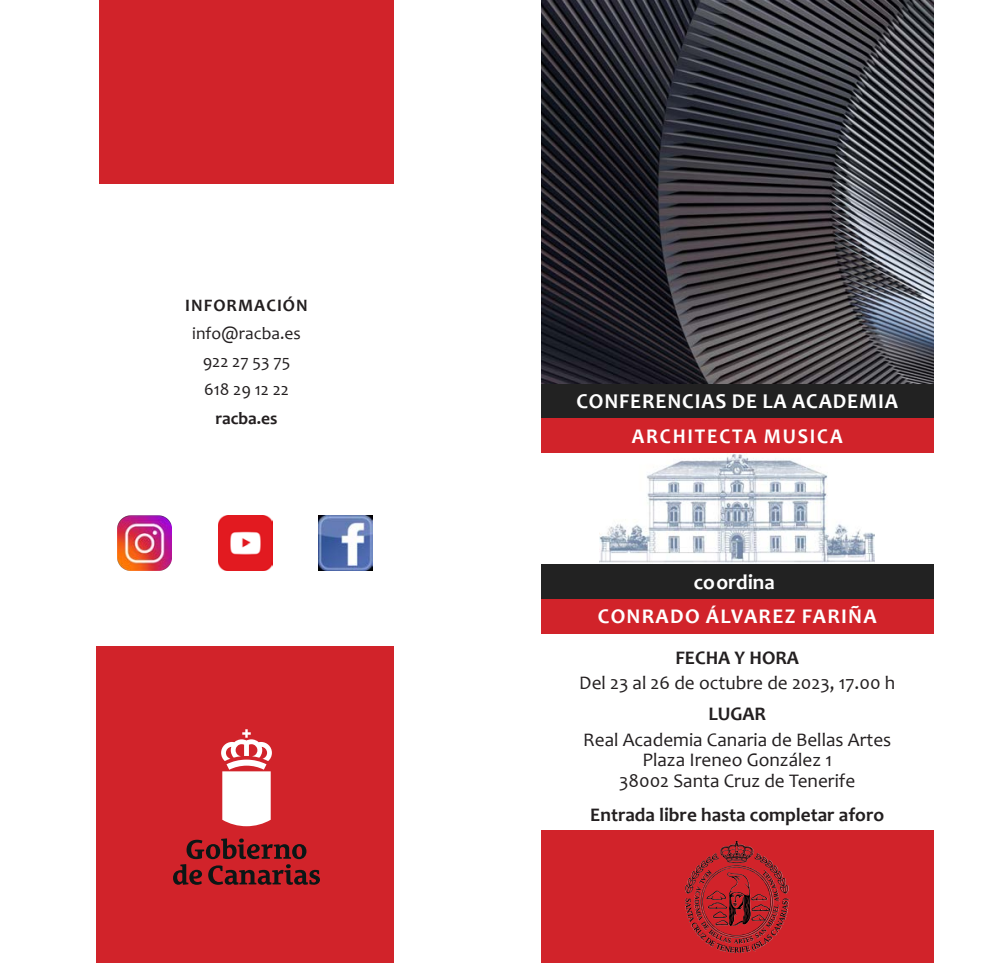
<style>
.page{position:relative;width:983px;height:963px;background:#fff}
.page>*{position:absolute;margin:0;border:0;box-sizing:border-box;transform-origin:0 0}
.cursos_de_la_academia{font:700 21.18px "Candara";letter-spacing:.04em;color:#fff}
.cursos_de_la_academia-2{font:700 21.18px "Candara";color:#fff}
.cursos_de_la_academia-3{font:700 21px "Candara";letter-spacing:.06em;color:#fff}
.cursos_de_la_academia-4{font:700 21px "Candara";letter-spacing:.09em;color:#fff;scale:.95 1}
.t1{font:19.25px "Candara";color:#231f20}
.t2{font:700 19.25px "Candara";color:#231f20}
.t3{font:17.5px "Candara";color:#231f20}
.t4{font:700 17.5px "Candara";letter-spacing:.06em;color:#231f20}
</style>
<div class="page">
<div style="left:99px;top:0;width:295px;height:184px;background:#d1232a"></div>
<div style="left:96px;top:646px;width:298px;height:316px;background:#d1232a"></div>
<img style="left:319px;top:516px;width:54px;height:54px">
<img style="left:118px;top:516px;width:53px;height:54px">
<img style="left:218px;top:516px;width:54px;height:54px">
<img style="left:599px;top:452px;width:275px;height:112px">
<div style="left:541px;top:830px;width:392px;height:132px;background:#d1232a"></div>
<div style="left:541px;top:564px;width:392px;height:35px;background:#222"></div>
<div style="left:541px;top:599px;width:392px;height:34px;background:#d1232a"></div>
<div style="left:541px;top:383px;width:392px;height:35px;background:#222"></div>
<div style="left:541px;top:418px;width:392px;height:34px;background:#d1232a"></div>
<svg style="left:685px;top:841px;width:103px;height:111px"></svg>
<img style="left:541px;top:0;width:392px;height:383px">
<svg style="left:221px;top:729px;width:51px;height:97px"></svg>
<svg style="left:173px;top:838px;width:147px;height:46px"></svg>
<p class="t4" style="left:185px;top:295px;width:124px">INFORMACIÓN</p>
<p class="t3" style="left:192px;top:323px;width:110px">info@racba.es</p>
<p class="t3" style="left:203px;top:351px;width:89px">922 27 53 75</p>
<p class="t3" style="left:204px;top:379px;width:86px">618 29 12 22</p>
<p class="t4" style="left:215px;top:407px;width:64px">racba.es</p>
<p class="cursos_de_la_academia" style="left:576px;top:388px;width:323px">CONFERENCIAS DE LA ACADEMIA</p>
<p class="cursos_de_la_academia-4" style="left:631px;top:423px;width:223px">ARCHITECTA MUSICA</p>
<p class="cursos_de_la_academia-2" style="left:693px;top:569px;width:82px">coordina</p>
<p class="cursos_de_la_academia-3" style="left:597px;top:603px;width:280px">CONRADO ÁLVAREZ FARIÑA</p>
<p class="t2" style="left:675px;top:645px;width:125px">FECHA Y HORA</p>
<p class="t1" style="left:579px;top:671px;width:317px">Del 23 al 26 de octubre de 2023, 17.00 h</p>
<p class="t2" style="left:708px;top:701px;width:59px">LUGAR</p>
<p class="t1" style="left:583px;top:727px;width:309px">Real Academia Canaria de Bellas Artes</p>
<p class="t1" style="left:642px;top:748px;width:191px">Plaza Ireneo González 1</p>
<p class="t1" style="left:619px;top:768px;width:237px">38002 Santa Cruz de Tenerife</p>
<p class="t2" style="left:590px;top:802px;width:295px">Entrada libre hasta completar aforo</p>
</div>
